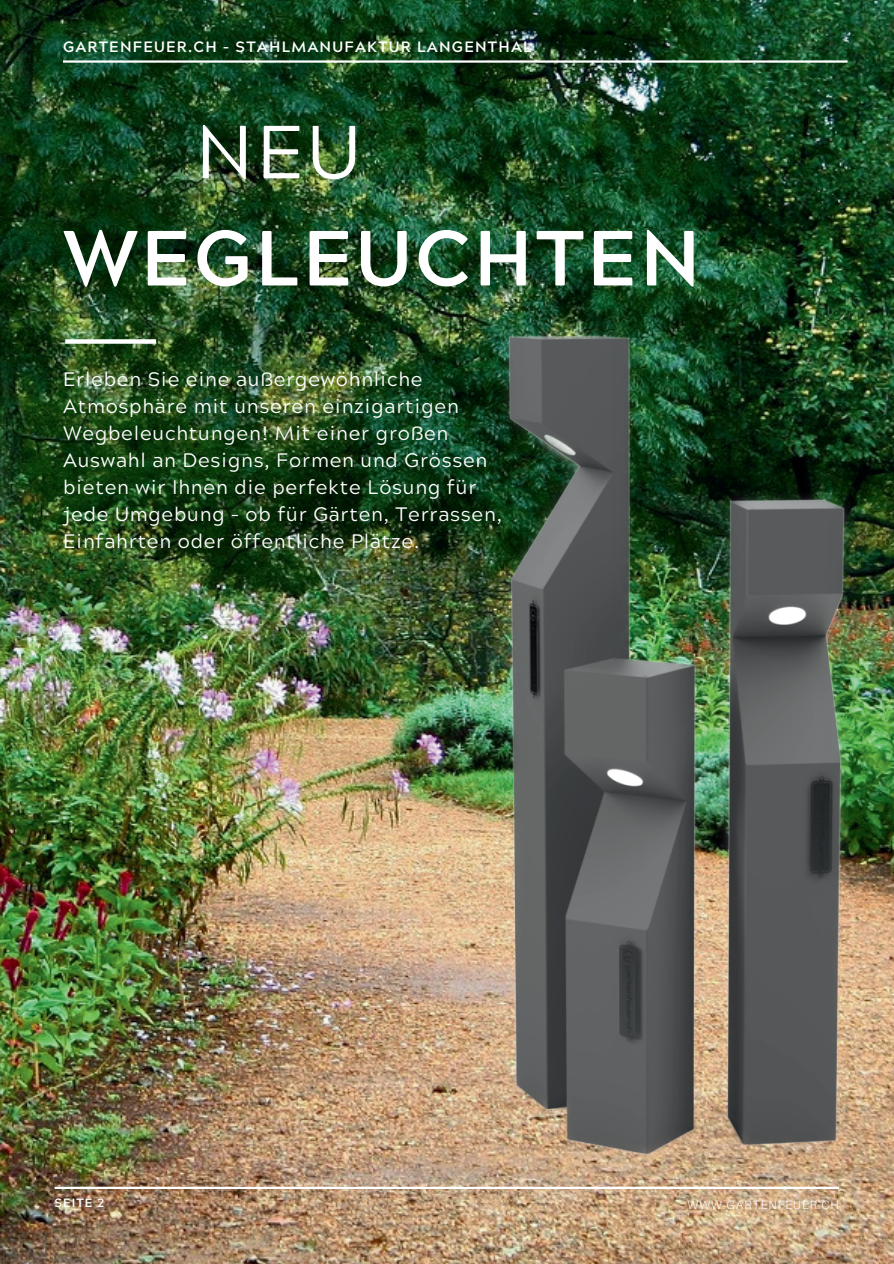
<style>
.page{position:relative;width:894px;height:1264px;background:#fff}
.page>*{position:absolute;margin:0;border:0;box-sizing:border-box;transform-origin:0 0}
.t1{font:700 77.85px "Acherus Grotesque";letter-spacing:.04em;color:#fff}
.t2{font:75px "Acherus Grotesque";color:#fff}
.t3{font:19.5px/27px "Acherus Grotesque";letter-spacing:.04em;color:#fff}
.t4{font:700 15px "Acherus Grotesque";letter-spacing:.08em;color:#fff}
.t5{font:300 12px "Aileron";letter-spacing:.08em;color:#fff}
.t6{font:700 12px "Acherus Grotesque";letter-spacing:.08em;color:#fff}
</style>
<div class="page">
<img style="left:0;top:0;width:893px;height:1263px">
<hr style="left:63px;top:60px;width:784px;height:3px;background:#fff">
<hr style="left:55px;top:1186px;width:783px;height:2px;background:#fff">
<div style="left:65px;top:339px;width:91px;height:5px;background:#fff"></div>
<img style="left:89px;top:301px;width:804px;height:875px">
<p class="t4" style="left:63px;top:33px;width:470px">GARTENFEUER.CH - STAHLMANUFAKTUR LANGENTHAL</p>
<h2 class="t2" style="left:195px;top:89px;width:167px">NEU</h2>
<h1 class="t1" style="left:63px;top:192px;width:639px">WEGLEUCHTEN</h1>
<p class="t3" style="left:63px;top:364px;width:440px">Erleben Sie eine außergewöhnliche Atmosphäre mit unseren einzigartigen Wegbeleuchtungen! Mit einer großen Auswahl an Designs, Formen und Grössen bieten wir Ihnen die perfekte Lösung für jede Umgebung – ob für Gärten, Terrassen, Einfahrten oder öffentliche Plätze.</p>
<p class="t6" style="left:55px;top:1192px;width:51px">SEITE 2</p>
<p class="t5" style="left:687px;top:1198px;width:153px">WWW.GARTENFEUER.CH</p>
</div>
